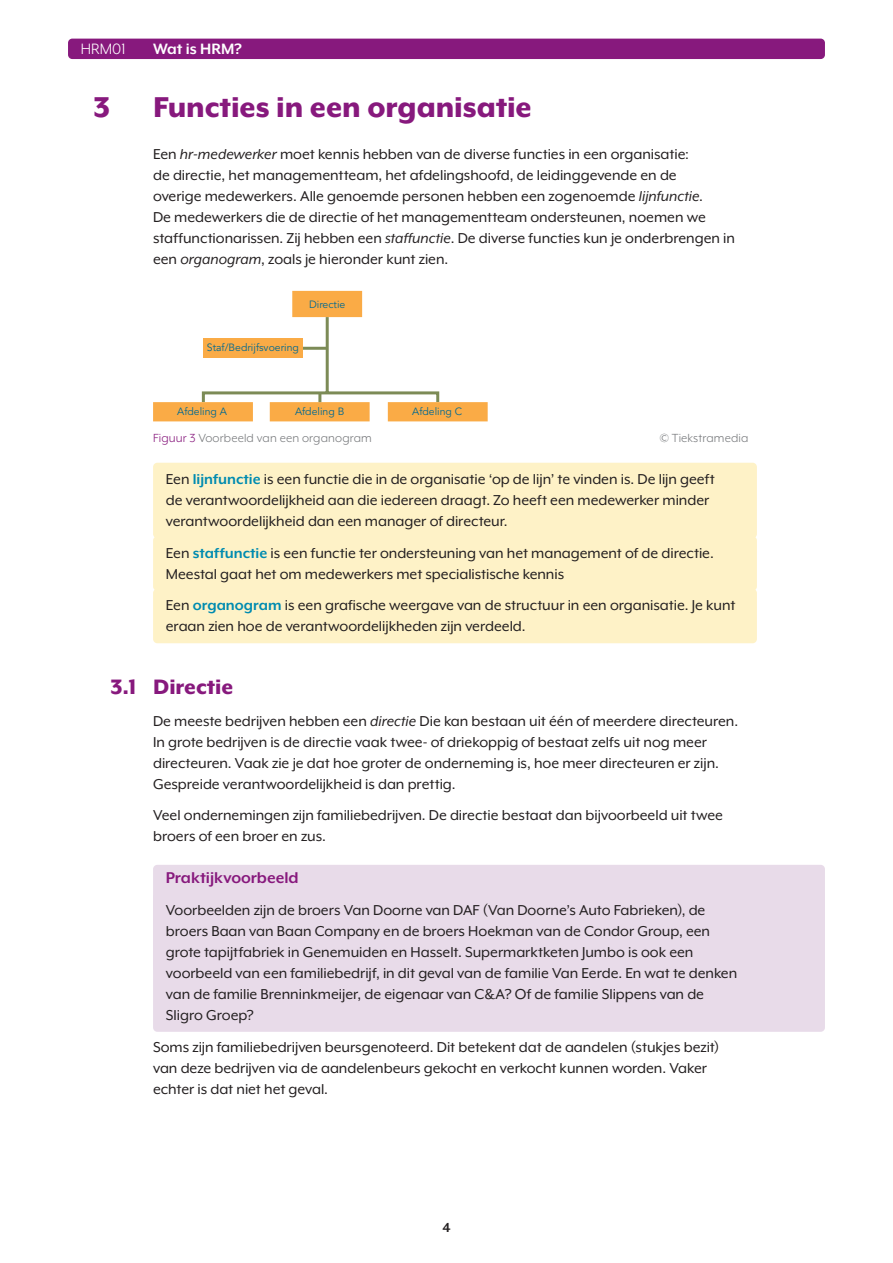
<style>
.page{position:relative;width:893px;height:1263px;background:#fff}
.page>*{position:absolute;margin:0;border:0;box-sizing:border-box;transform-origin:0 0}
.t1{font:800 33px "Mr Eaves XL Mod OT";letter-spacing:-.005em;color:#87197d}
.t2{font:800 24px "Mr Eaves XL Mod OT";color:#87197d}
.t3{font:700 18px "Mr Eaves XL Mod OT";color:#87197d}
.t4{font:700 17.25px "Mr Eaves XL Mod OT";color:#fff}
.t5{font:17.25px "Mr Eaves XL Mod OT";color:#fff}
.t6{font:16.5px/21px "Mr Eaves XL Mod OT";color:#231f20}
.t7{font:700 15px "Mr Eaves XL San OT";color:#231f20}
.t8{font:13.5px "Mr Eaves XL Mod OT";letter-spacing:.01em;color:#76787b}
.t9{font:10.5px "Avenir LT Std";color:#006991}
.s1{font-style:italic}
.s2{color:#87197d}
.s3{font-weight:700;color:#008bb0}
</style>
<div class="page">
<div style="left:153px;top:463px;width:604px;height:75px;background:#fef2c7;border-radius:4px"></div>
<div style="left:153px;top:536px;width:604px;height:55px;background:#fef2c7;border-radius:4px"></div>
<div style="left:153px;top:589px;width:604px;height:54px;background:#fef2c7;border-radius:4px"></div>
<div style="left:153px;top:865px;width:672px;height:107px;background:#e8dbe9;border-radius:4px"></div>
<div style="left:153px;top:893px;width:672px;height:139px;background:#e8dbe9;border-radius:4px"></div>
<svg style="left:153px;top:291px;width:335px;height:130px"></svg>
<div style="left:68px;top:39px;width:757px;height:20px;background:#87197d;border-radius:4px"></div>
<p class="t5" style="left:81px;top:40px;width:46px">HRM01</p>
<p class="t4" style="left:153px;top:40px;width:90px">Wat is HRM?</p>
<h1 class="t1" style="left:94px;top:90px;width:18px">3</h1>
<h1 class="t1" style="left:153px;top:90px;width:380px">Functies in een organisatie</h1>
<p class="t6" style="left:153px;top:143px;width:583px">Een <span class="s1">hr-medewerker</span> moet kennis hebben van de diverse functies in een organisatie:<br>de directie, het managementteam, het afdelingshoofd, de leidinggevende en de<br>overige medewerkers. Alle genoemde personen hebben een zogenoemde <span class="s1">lijnfunctie</span>.<br>De medewerkers die de directie of het managementteam ondersteunen, noemen we staffunctionarissen. Zij hebben een <span class="s1">staffunctie</span>. De diverse functies kun je onderbrengen in een <span class="s1">organogram</span>, zoals je hieronder kunt zien.</p>
<p class="t9" style="left:309px;top:298px;width:38px">Directie</p>
<p class="t9" style="left:207px;top:342px;width:94px">Staf/Bedrijfsvoering</p>
<p class="t9" style="left:177px;top:405px;width:51px">Afdeling A</p>
<p class="t9" style="left:295px;top:405px;width:51px">Afdeling B</p>
<p class="t9" style="left:412px;top:405px;width:52px">Afdeling C</p>
<p class="t8" style="left:153px;top:432px;width:220px"><span class="s2">Figuur 3</span> Voorbeeld van een organogram</p>
<p class="t8" style="left:660px;top:432px;width:90px">© Tiekstramedia</p>
<p class="t6" style="left:166px;top:469px;width:550px">Een <span class="s3">lijnfunctie</span> is een functie die in de organisatie ‘op de lijn’ te vinden is. De lijn geeft de verantwoordelijkheid aan die iedereen draagt. Zo heeft een medewerker minder verantwoordelijkheid dan een manager of directeur.</p>
<p class="t6" style="left:166px;top:542px;width:549px">Een <span class="s3">staffunctie</span> is een functie ter ondersteuning van het management of de directie.<br>Meestal gaat het om medewerkers met specialistische kennis</p>
<p class="t6" style="left:166px;top:595px;width:571px">Een <span class="s3">organogram</span> is een grafische weergave van de structuur in een organisatie. Je kunt eraan zien hoe de verantwoordelijkheden zijn verdeeld.</p>
<h2 class="t2" style="left:111px;top:675px;width:124px">3.1 Directie</h2>
<p class="t6" style="left:153px;top:710px;width:587px">De meeste bedrijven hebben een <span class="s1">directie</span> Die kan bestaan uit één of meerdere directeuren.<br>In grote bedrijven is de directie vaak twee- of driekoppig of bestaat zelfs uit nog meer directeuren. Vaak zie je dat hoe groter de onderneming is, hoe meer directeuren er zijn.<br>Gespreide verantwoordelijkheid is dan prettig.</p>
<p class="t6" style="left:153px;top:805px;width:571px">Veel ondernemingen zijn familiebedrijven. De directie bestaat dan bijvoorbeeld uit twee broers of een broer en zus.</p>
<p class="t3" style="left:166px;top:869px;width:134px">Praktijkvoorbeeld</p>
<p class="t6" style="left:166px;top:899px;width:573px">Voorbeelden zijn de broers Van Doorne van DAF (Van Doorne’s Auto Fabrieken), de broers Baan van Baan Company en de broers Hoekman van de Condor Group, een grote tapijtfabriek in Genemuiden en Hasselt. Supermarktketen Jumbo is ook een voorbeeld van een familiebedrijf, in dit geval van de familie Van Eerde. En wat te denken van de familie Brenninkmeijer, de eigenaar van C&amp;A? Of de familie Slippens van de Sligro Groep?</p>
<p class="t6" style="left:153px;top:1036px;width:568px">Soms zijn familiebedrijven beursgenoteerd. Dit betekent dat de aandelen (stukjes bezit) van deze bedrijven via de aandelenbeurs gekocht en verkocht kunnen worden. Vaker echter is dat niet het geval.</p>
<p class="t7" style="left:442px;top:1220px;width:10px">4</p>
</div>
